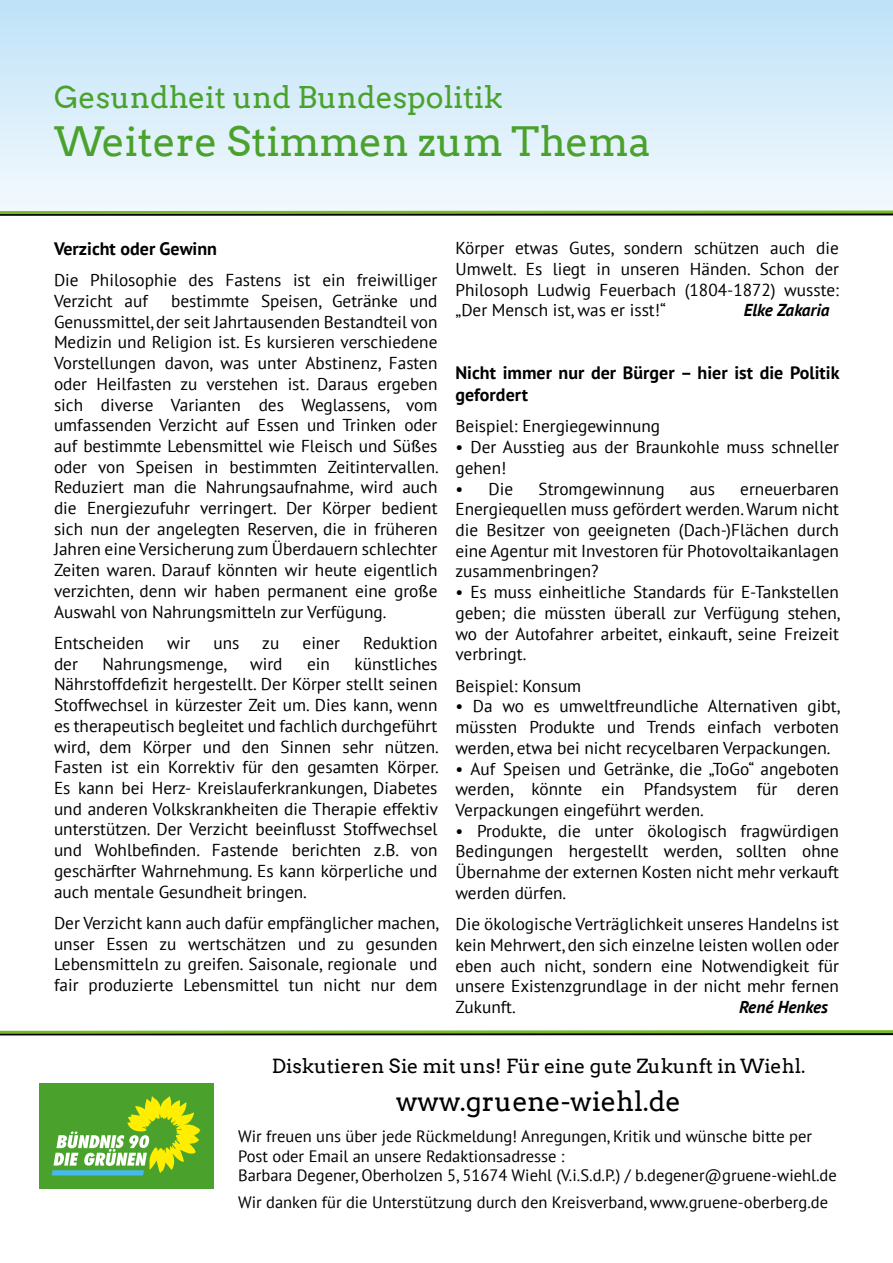
<style>
.page{position:relative;width:893px;height:1263px;background:#fff}
.page>*{position:absolute;margin:0;border:0;box-sizing:border-box;transform-origin:0 0}
.t1{font:40.5px "Arvo";color:#4aa22d}
.t2{font:30px "Arvo";color:#4aa22d}
.t3{font:27px "Arvo";color:#000}
.t4{font:19.5px "Arvo";color:#000}
.t5{font:700 18px/21.6px "PT Sans";color:#000}
.t6{font:17.25px/20.7px "PT Sans";color:#000;text-align:justify}
.t7{font:italic 700 17.25px "PT Sans";color:#000}
.t8{font:16.5px/19.8px "PT Sans";color:#000}
</style>
<div class="page">
<div style="left:0;top:0;width:893px;height:214px;background:linear-gradient(to bottom,#bee2f8,#f4fafd)"></div>
<svg style="left:0;top:209px;width:893px;height:7px"></svg>
<svg style="left:0;top:1030px;width:893px;height:5px;background:#5e8630"></svg>
<div style="left:39px;top:1083px;width:174px;height:105px;background:#4aa22d"></div>
<svg style="left:52px;top:1096px;width:148px;height:79px"></svg>
<h2 class="t2" style="left:54px;top:77px;width:450px">Gesundheit und Bundespolitik</h2>
<h1 class="t1" style="left:54px;top:115px;width:598px">Weitere Stimmen zum Thema</h1>
<p class="t5" style="left:54px;top:237px;width:165px">Verzicht oder Gewinn</p>
<p class="t6" style="left:54px;top:269px;width:385px">Die Philosophie des Fastens ist ein freiwilliger<br>Verzicht auf</p>
<p class="t6" style="left:54px;top:290px;width:386px;text-indent:117px">bestimmte Speisen, Getränke und Genussmittel, der seit Jahrtausenden Bestandteil von Medizin und Religion ist. Es kursieren verschiedene Vorstellungen davon, was unter Abstinenz, Fasten oder Heilfasten zu verstehen ist. Daraus ergeben sich diverse Varianten des Weglassens, vom umfassenden Verzicht auf Essen und Trinken oder auf bestimmte Lebensmittel wie Fleisch und Süßes oder von Speisen in bestimmten Zeitintervallen.<br>Reduziert man die Nahrungsaufnahme, wird auch die Energiezufuhr verringert. Der Körper bedient sich nun der angelegten Reserven, die in früheren Jahren eine Versicherung zum Überdauern schlechter Zeiten waren. Darauf könnten wir heute eigentlich verzichten, denn wir haben permanent eine große Auswahl von Nahrungsmitteln zur Verfügung.</p>
<p class="t6" style="left:54px;top:632px;width:91px">Entscheiden</p>
<p class="t6" style="left:167px;top:632px;width:25px">wir</p>
<p class="t6" style="left:214px;top:632px;width:27px">uns</p>
<p class="t6" style="left:262px;top:632px;width:19px">zu</p>
<p class="t6" style="left:303px;top:632px;width:39px">einer</p>
<p class="t6" style="left:363px;top:632px;width:76px">Reduktion</p>
<p class="t6" style="left:54px;top:653px;width:25px">der</p>
<p class="t6" style="left:102px;top:653px;width:126px">Nahrungsmenge,</p>
<p class="t6" style="left:250px;top:653px;width:34px">wird</p>
<p class="t6" style="left:307px;top:653px;width:24px">ein</p>
<p class="t6" style="left:54px;top:653px;width:386px;text-indent:300px">künstliches Nährstoffdefizit hergestellt. Der Körper stellt seinen Stoffwechsel in kürzester Zeit um. Dies kann, wenn es therapeutisch begleitet und fachlich durchgeführt wird, dem Körper und den Sinnen sehr nützen.<br>Fasten ist ein Korrektiv für den gesamten Körper.<br>Es kann bei Herz- Kreislauferkrankungen, Diabetes und anderen Volkskrankheiten die Therapie effektiv unterstützen. Der Verzicht beeinflusst Stoffwechsel und Wohlbefinden. Fastende berichten z.B. von geschärfter Wahrnehmung. Es kann körperliche und auch mentale Gesundheit bringen.</p>
<p class="t6" style="left:54px;top:912px;width:386px">Der Verzicht kann auch dafür empfänglicher machen, unser Essen zu wertschätzen und zu gesunden Lebensmitteln zu greifen. Saisonale, regionale und fair produzierte Lebensmittel tun nicht nur dem</p>
<p class="t6" style="left:455px;top:237px;width:385px">Körper etwas Gutes, sondern schützen auch die Umwelt. Es liegt in unseren Händen. Schon der Philosoph Ludwig Feuerbach (1804-1872) wusste: „Der Mensch ist, was er isst!“</p>
<p class="t7" style="left:744px;top:299px;width:87px">Elke Zakaria</p>
<p class="t5" style="left:455px;top:362px;width:385px">Nicht immer nur der Bürger – hier ist die Politik gefordert</p>
<p class="t6" style="left:455px;top:416px;width:206px">Beispiel: Energiegewinnung</p>
<p class="t6" style="left:455px;top:436px;width:385px">• Der Ausstieg aus der Braunkohle muss schneller gehen!</p>
<p class="t6" style="left:455px;top:478px;width:59px">• Die</p>
<p class="t6" style="left:538px;top:478px;width:128px">Stromgewinnung</p>
<p class="t6" style="left:690px;top:478px;width:27px">aus</p>
<p class="t6" style="left:455px;top:478px;width:385px;text-indent:285px">erneuerbaren Energiequellen muss gefördert werden. Warum nicht die Besitzer von geeigneten (Dach-)Flächen durch eine Agentur mit Investoren für Photovoltaikanlagen zusammenbringen?</p>
<p class="t6" style="left:455px;top:581px;width:386px">• Es muss einheitliche Standards für E-Tankstellen geben; die müssten überall zur Verfügung stehen, wo der Autofahrer arbeitet, einkauft, seine Freizeit verbringt.</p>
<p class="t6" style="left:455px;top:675px;width:127px">Beispiel: Konsum</p>
<p class="t6" style="left:455px;top:696px;width:386px">• Da wo es umweltfreundliche Alternativen gibt, müssten Produkte und Trends einfach verboten werden, etwa bei nicht recycelbaren Verpackungen.</p>
<p class="t6" style="left:455px;top:758px;width:385px">• Auf Speisen und Getränke, die „ToGo“ angeboten werden, könnte ein Pfandsystem für deren Verpackungen eingeführt werden.</p>
<p class="t6" style="left:455px;top:820px;width:385px">• Produkte, die unter ökologisch fragwürdigen Bedingungen hergestellt werden, sollten ohne Übernahme der externen Kosten nicht mehr verkauft werden dürfen.</p>
<p class="t6" style="left:455px;top:913px;width:385px">Die ökologische Verträglichkeit unseres Handelns ist kein Mehrwert, den sich einzelne leisten wollen oder eben auch nicht, sondern eine Notwendigkeit für unsere Existenzgrundlage in der nicht mehr fernen Zukunft.</p>
<p class="t7" style="left:739px;top:995px;width:90px">René Henkes</p>
<p class="t4" style="left:272px;top:1054px;width:535px">Diskutieren Sie mit uns! Für eine gute Zukunft in Wiehl.</p>
<h3 class="t3" style="left:396px;top:1084px;width:287px">www.gruene-wiehl.de</h3>
<p class="t8" style="left:238px;top:1126px;width:600px">Wir freuen uns über jede Rückmeldung! Anregungen, Kritik und wünsche bitte per<br>Post oder Email an unsere Redaktionsadresse :<br>Barbara Degener, Oberholzen 5, 51674 Wiehl (V.i.S.d.P.) / b.degener@gruene-wiehl.de</p>
<p class="t8" style="left:238px;top:1192px;width:592px">Wir danken für die Unterstützung durch den Kreisverband, www.gruene-oberberg.de</p>
</div>
